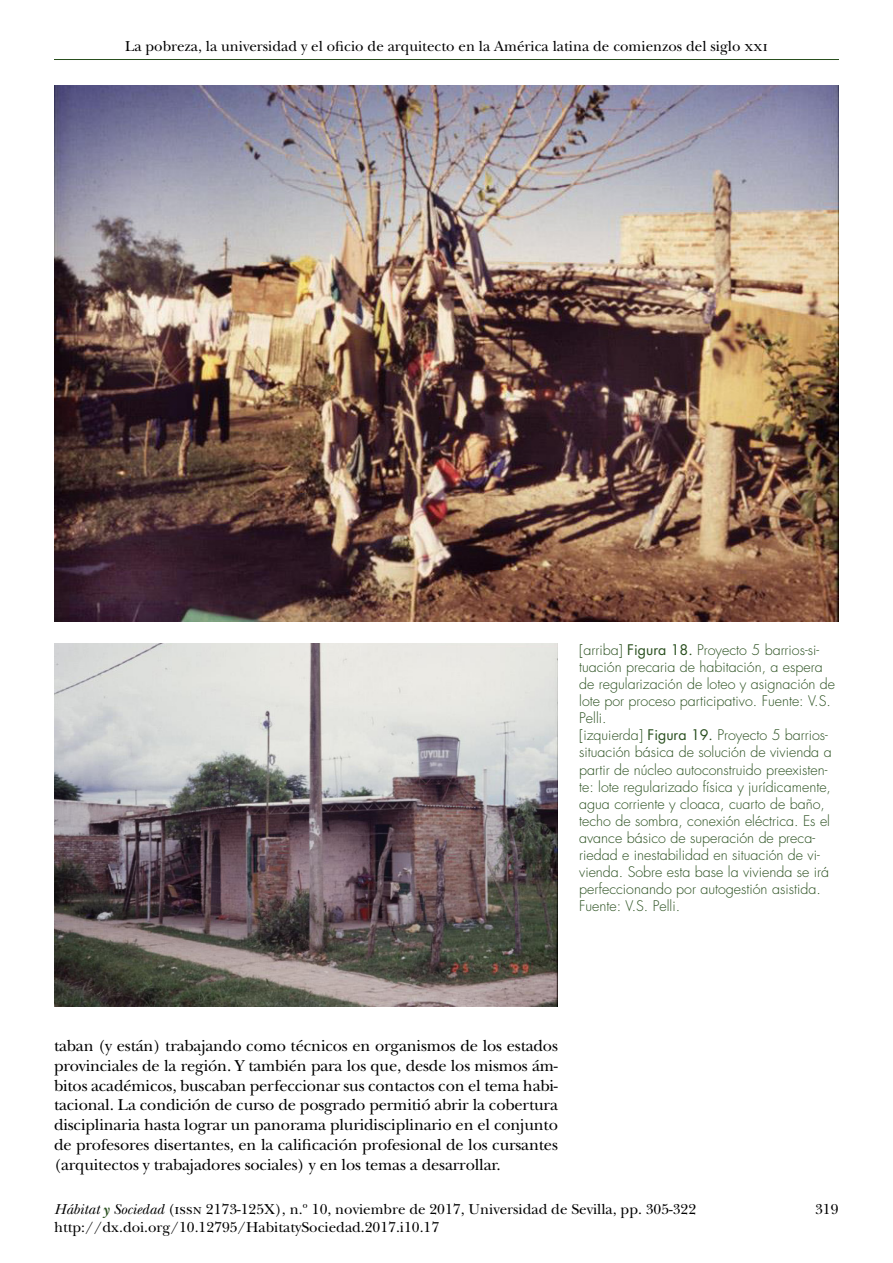
<style>
.page{position:relative;width:893px;height:1263px;background:#fff}
.page>*{position:absolute;margin:0;border:0;box-sizing:border-box;transform-origin:0 0}
.TXT__10{font:16.5px/19.8px "New Baskerville Std";letter-spacing:-.01em;color:#000;text-align:justify}
.t1{font:15px "New Baskerville Std";color:#000}
.TXT_PIEFOTO{font:300 14.25px/17.1px "Futura Std";color:#294f1e}
.s1{font-weight:400}
.s2{font-style:italic}
.s3{font-weight:700;font-style:italic;color:#294f1e}
</style>
<div class="page">
<hr style="left:54px;top:59px;width:785px;height:1px;background:#294f1e">
<img style="left:54px;top:85px;width:785px;height:537px">
<img style="left:54px;top:644px;width:504px;height:363px">
<p class="t1" style="left:125px;top:37px;width:644px">La pobreza, la universidad y el oficio de arquitecto en la América latina de comienzos del siglo xxi</p>
<p class="TXT_PIEFOTO" style="left:579px;top:641px;width:257px">[arriba] <span class="s1">Figura 18.</span> Proyecto 5 barrios-si&shy;tuación precaria de habitación, a espera de regularización de loteo y asignación de lote por proceso participativo. Fuente: V.S.<br>Pelli.</p>
<p class="TXT_PIEFOTO" style="left:579px;top:727px;width:254px">[izquierda] <span class="s1">Figura 19.</span> Proyecto 5 barrios&shy;situación básica de solución de vivienda a partir de núcleo autoconstruido preexisten&shy;te: lote regularizado física y jurídicamente, agua corriente y cloaca, cuarto de baño, techo de sombra, conexión eléctrica. Es el avance básico de superación de preca&shy;riedad e inestabilidad en situación de vi&shy;vienda. Sobre esta base la vivienda se irá perfeccionando por autogestión asistida.<br>Fuente: V.S. Pelli.</p>
<p class="TXT__10" style="left:54px;top:1036px;width:505px">taban (y están) trabajando como técnicos en organismos de los estados provinciales de la región. Y también para los que, desde los mismos ám&shy;bitos académicos, buscaban perfeccionar sus contactos con el tema habi&shy;tacional. La condición de curso de posgrado permitió abrir la cobertura disciplinaria hasta lograr un panorama pluridisciplinario en el conjunto de profesores disertantes, en la calificación profesional de los cursantes (arquitectos y trabajadores sociales) y en los temas a desarrollar.</p>
<p class="t1" style="left:54px;top:1201px;width:644px"><span class="s2">Hábitat</span> <span class="s3">y</span> <span class="s2">Sociedad</span> (issn 2173-125X), n.º 10, noviembre de 2017, Universidad de Sevilla, pp. 305-322</p>
<p class="t1" style="left:815px;top:1201px;width:25px">319</p>
<p class="t1" style="left:54px;top:1219px;width:387px">http://dx.doi.org/10.12795/HabitatySociedad.2017.i10.17</p>
</div>
